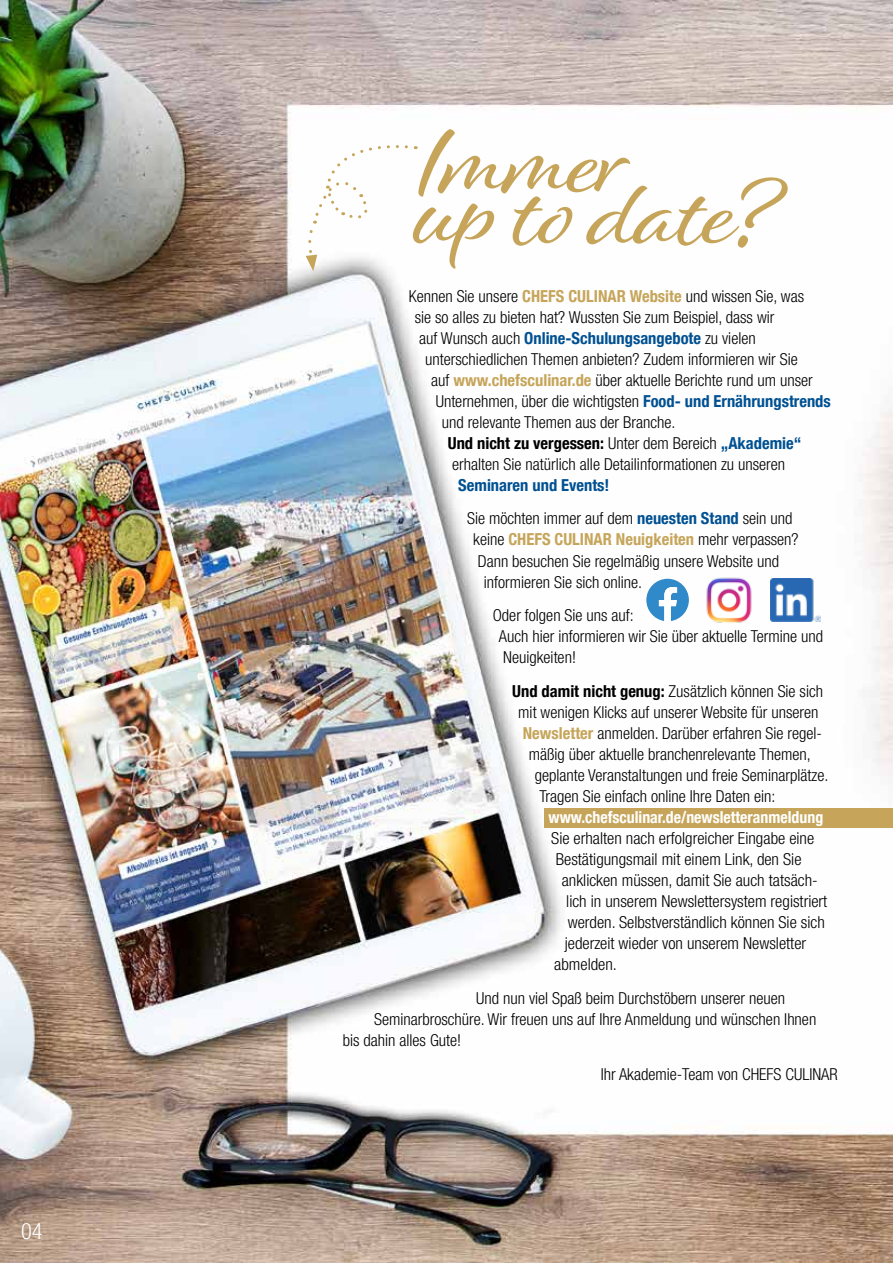
<style>
.page{position:relative;width:893px;height:1263px;background:#fff}
.page>*{position:absolute;margin:0;border:0;box-sizing:border-box;transform-origin:0 0}
.t1{font:97.5px "Alisha";letter-spacing:-.01em;color:#c6a55a;scale:1.08 1}
.t2{font:300 condensed 22.5px "Helvetica Neue LT Com";color:#fff}
.t3{font:300 condensed 16.5px/21px "Helvetica Neue LT Com";color:#000}
.t4{font:700 condensed 16.5px/33.8px "Helvetica Neue LT Com";color:#005092}
.t5{font:700 condensed 16.5px "Helvetica Neue LT Com";color:#000}
.t6{font:700 condensed 16.5px "Helvetica Neue LT Com";color:#c6a55a}
.t7{font:700 condensed 16.5px "Helvetica Neue LT Com";color:#fff;scale:.96 1}
.s1{font-weight:700;color:#c6a55a}
.s2{font-weight:700;color:#005092}
.s3{font-weight:300}
.s4{color:#005092}
.s5{font-weight:300;color:#000}
.s6{font-weight:700}
</style>
<div class="page">
<img style="left:0;top:0;width:893px;height:1263px">
<svg style="left:306px;top:144px;width:110px;height:127px"></svg>
<svg style="left:646px;top:579px;width:43px;height:42px"></svg>
<img style="left:770px;top:579px;width:50px;height:42px">
<img style="left:697px;top:569px;width:63px;height:62px">
<div style="left:544px;top:808px;width:349px;height:19px;background:#c6a55a"></div>
<h2 class="t2" style="left:21px;top:1218px;width:23px">04</h2>
<h1 class="t1" style="left:417px;top:103px;width:198px">Immer</h1>
<h1 class="t1" style="left:417px;top:154px;width:342px">up to date?</h1>
<p class="t3" style="left:415px;top:285px;width:391px;text-indent:-6px">Kennen Sie unsere <span class="s1">CHEFS CULINAR Website</span> und wissen Sie, was sie so alles zu bieten hat? Wussten Sie zum Beispiel, dass wir<br>auf Wunsch auch <span class="s2">Online-Schulungsangebote</span> zu vielen</p>
<p class="t3" style="left:425px;top:348px;width:374px">unterschiedlichen Themen anbieten? Zudem informieren wir Sie</p>
<p class="t3" style="left:431px;top:369px;width:383px">auf <span class="s1">www.chefsculinar.de</span> über aktuelle Berichte rund um unser</p>
<p class="t3" style="left:436px;top:390px;width:397px">Unternehmen, über die wichtigsten <span class="s2">Food- und Ernährungstrends</span></p>
<p class="t3" style="left:442px;top:411px;width:235px">und relevante Themen aus der Branche.</p>
<p class="t5" style="left:448px;top:433px;width:355px">Und nicht zu vergessen: <span class="s3">Unter dem Bereich</span> <span class="s4">„Akademie“</span></p>
<p class="t3" style="left:452px;top:453px;width:334px">erhalten Sie natürlich alle Detailinformationen zu unseren</p>
<p class="t4" style="left:467px;top:468px;width:327px;text-indent:-9px">Seminaren und Events!<br><span class="s5">Sie möchten immer auf dem</span> neuesten Stand <span class="s5">sein und</span></p>
<p class="t6" style="left:473px;top:530px;width:327px"><span class="s5">keine</span> CHEFS CULINAR Neuigkeiten <span class="s5">mehr verpassen?</span></p>
<p class="t3" style="left:478px;top:550px;width:303px">Dann besuchen Sie regelmäßig unsere Website und</p>
<p class="t3" style="left:484px;top:571px;width:160px">informieren Sie sich online.</p>
<p class="t3" style="left:499px;top:605px;width:326px;text-indent:-6px">Oder folgen Sie uns auf:<br>Auch hier informieren wir Sie über aktuelle Termine und<br>Neuigkeiten!</p>
<p class="t3" style="left:512px;top:681px;width:312px"><span class="s6">Und damit nicht genug:</span> Zusätzlich können Sie sich</p>
<p class="t3" style="left:518px;top:702px;width:302px">mit wenigen Klicks auf unserer Website für unseren</p>
<p class="t3" style="left:523px;top:723px;width:301px"><span class="s1">Newsletter</span> anmelden. Darüber erfahren Sie regel-</p>
<p class="t3" style="left:529px;top:744px;width:283px">mäßig über aktuelle branchenrelevante Themen,</p>
<p class="t3" style="left:535px;top:765px;width:295px">geplante Veranstaltungen und freie Seminarplätze.</p>
<p class="t3" style="left:539px;top:786px;width:238px">Tragen Sie einfach online Ihre Daten ein:</p>
<p class="t3" style="left:551px;top:828px;width:264px">Sie erhalten nach erfolgreicher Eingabe eine</p>
<p class="t3" style="left:556px;top:849px;width:247px">Bestätigungsmail mit einem Link, den Sie</p>
<p class="t3" style="left:562px;top:870px;width:258px">anklicken müssen, damit Sie auch tatsäch-</p>
<p class="t3" style="left:566px;top:891px;width:263px">lich in unserem Newslettersystem registriert</p>
<p class="t3" style="left:568px;top:912px;width:259px">werden. Selbstverständlich können Sie sich</p>
<p class="t3" style="left:565px;top:933px;width:243px">jederzeit wieder von unserem Newsletter</p>
<p class="t3" style="left:554px;top:954px;width:64px">abmelden.</p>
<p class="t3" style="left:476px;top:987px;width:310px">Und nun viel Spaß beim Durchstöbern unserer neuen</p>
<p class="t3" style="left:374px;top:1008px;width:444px">Seminarbroschüre. Wir freuen uns auf Ihre Anmeldung und wünschen Ihnen</p>
<p class="t3" style="left:343px;top:1029px;width:120px">bis dahin alles Gute!</p>
<p class="t3" style="left:601px;top:1063px;width:238px">Ihr Akademie-Team von CHEFS CULINAR</p>
<p class="t7" style="left:549px;top:808px;width:288px">www.chefsculinar.de/newsletteranmeldung</p>
</div>
